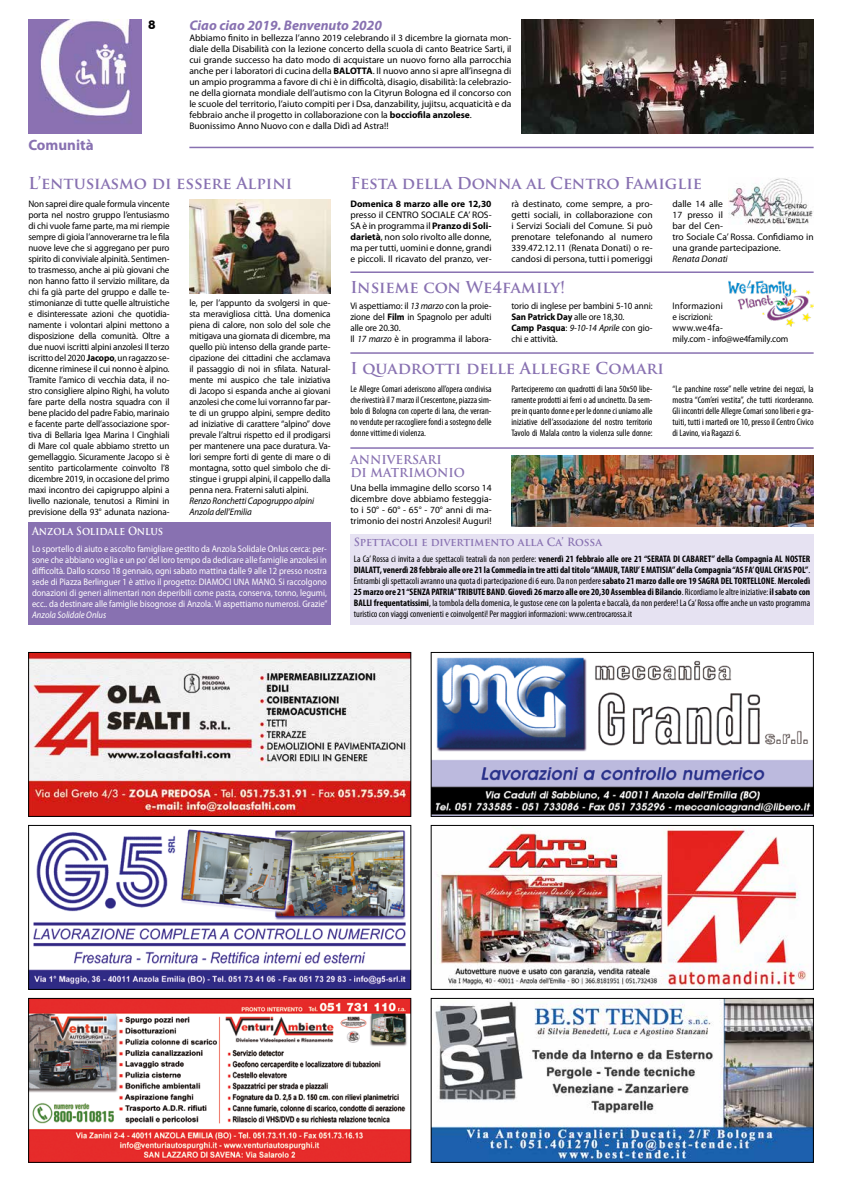
<style>
.page{position:relative;width:842px;height:1191px;background:#fff}
.page>*{position:absolute;margin:0;border:0;box-sizing:border-box;transform-origin:0 0}
.t1{font:700 16px "Trajan Pro";color:#8871b1}
.t2{font:700 15px "Myriad Pro";color:#8871b1}
.t3{font:italic 700 14px "Myriad Pro";color:#8871b1}
.t4{font:700 12px/12.7px "Trajan Pro";color:#8871b1}
.t5{font:700 12px "Futura BT";color:#000}
.t6{font:700 11px "Trajan Pro";color:#8871b1}
.t7{font:700 11px "Trajan Pro";color:#fff;scale:.9 1}
.t8{font:9.5px/11px "Myriad Pro";color:#000;scale:.95 1}
.t9{font:condensed 9.5px/11px "Myriad Pro";color:#000;text-align:justify}
.t10{font:9.5px/11px "Myriad Pro";color:#000;text-align:justify}
.t11{font:9.5px/11px "Myriad Pro";color:#fff;text-align:justify;scale:.9 1}
.t12{font:italic 9.5px/11px "Myriad Pro";letter-spacing:-.01em;color:#000;scale:.95 1}
.t13{font:700 9.5px "Myriad Pro";color:#000}
.t14{font:italic 9.5px "Myriad Pro";color:#fff;scale:.9 1}
.t15{font:italic 9.5px "Myriad Pro";letter-spacing:-.01em;color:#000}
.s1{font-weight:700}
.s2{font-style:italic}
</style>
<div class="page">
<img style="left:28px;top:20px;width:114px;height:113px">
<img style="left:438px;top:828px;width:369px;height:159px">
<div style="left:431px;top:825px;width:383px;height:164px;border:1px solid #000"></div>
<img style="left:433px;top:1000px;width:379px;height:160px">
<div style="left:431px;top:998px;width:383px;height:164px;border:1px solid #000"></div>
<img style="left:433px;top:657px;width:379px;height:157px">
<div style="left:431px;top:652px;width:383px;height:164px;border:1px solid #000"></div>
<img style="left:30px;top:654px;width:379px;height:160px">
<div style="left:28px;top:652px;width:383px;height:164px;border:1px solid #000"></div>
<hr style="left:189px;top:147px;width:625px;height:1px;background:#8871b1">
<img style="left:30px;top:1000px;width:379px;height:160px">
<div style="left:28px;top:998px;width:383px;height:164px;border:1px solid #000"></div>
<img style="left:30px;top:829px;width:379px;height:158px">
<div style="left:28px;top:825px;width:383px;height:164px;border:1px solid #000"></div>
<div style="left:28px;top:522px;width:303px;height:102px;background:#8871b1"></div>
<img style="left:522px;top:20px;width:292px;height:113px">
<hr style="left:350px;top:271px;width:464px;height:2px;background:#8871b1">
<hr style="left:350px;top:352px;width:464px;height:2px;background:#8871b1">
<div style="left:350px;top:534px;width:464px;height:90px;background:#e6e2f2"></div>
<hr style="left:350px;top:447px;width:464px;height:2px;background:#8871b1">
<img style="left:511px;top:455px;width:303px;height:71px">
<img style="left:729px;top:281px;width:85px;height:45px">
<img style="left:729px;top:178px;width:84px;height:46px">
<img style="left:189px;top:200px;width:142px;height:93px">
<h2 class="t2" style="left:28px;top:135px;width:67px">Comunità</h2>
<p class="t5" style="left:148px;top:17px;width:9px">8</p>
<h3 class="t3" style="left:189px;top:17px;width:194px">Ciao ciao 2019. Benvenuto 2020</h3>
<p class="t10" style="left:189px;top:33px;width:324px;text-align:left">Abbiamo finito in bellezza l’anno 2019 celebrando il 3 dicembre la giornata mon&shy;diale della Disabilità con la lezione concerto della scuola di canto Beatrice Sarti, il cui grande successo ha dato modo di acquistare un nuovo forno alla parrocchia anche per i laboratori di cucina della <span class="s1">BALOTTA</span>. Il nuovo anno si apre all’insegna di un ampio programma a favore di chi è in difficoltà, disagio, disabilità: la celebrazio&shy;ne della giornata mondiale dell’autismo con la Cityrun Bologna ed il concorso con le scuole del territorio, l’aiuto compiti per i Dsa, danzability, jujitsu, acquaticità e da febbraio anche il progetto in collaborazione con la <span class="s1">bocciofila anzolese</span>.<br>Buonissimo Anno Nuovo con e dalla Didì ad Astra!!</p>
<h1 class="t1" style="left:28px;top:173px;width:266px">L’entusiasmo di essere Alpini</h1>
<p class="t8" style="left:28px;top:198px;width:150px;text-align:justify">Non saprei dire quale formula vincente porta nel nostro gruppo l’entusiasmo di chi vuole farne parte, ma mi riempie sempre di gioia l’annoverarne tra le fila nuove leve che si aggregano per puro spirito di conviviale alpinità. Sentimen&shy;to trasmesso, anche ai più giovani che non hanno fatto il servizio militare, da chi fa già parte del gruppo e dalle te&shy;stimonianze di tutte quelle altruistiche e disinteressate azioni che quotidia&shy;namente i volontari alpini mettono a disposizione della comunità. Oltre a due nuovi iscritti alpini anzolesi Il terzo iscritto del 2020 <span class="s1">Jacopo</span>, un ragazzo se&shy;dicenne riminese il cui nonno è alpino.<br>Tramite l’amico di vecchia data, il no&shy;stro consigliere alpino Righi, ha voluto fare parte della nostra squadra con il bene placido del padre Fabio, marinaio e facente parte dell’associazione spor&shy;tiva di Bellaria Igea Marina I Cinghiali di Mare col quale abbiamo stretto un gemellaggio. Sicuramente Jacopo si è sentito particolarmente coinvolto l’8 dicembre 2019, in occasione del primo maxi incontro dei capigruppo alpini a livello nazionale, tenutosi a Rimini in previsione della 93° adunata naziona-</p>
<p class="t7" style="left:32px;top:524px;width:147px">Anzola Solidale Onlus</p>
<p class="t11" style="left:32px;top:543px;width:330px">Lo sportello di aiuto e ascolto famigliare gestito da Anzola Solidale Onlus cerca: per&shy;sone che abbiano voglia e un po’ del loro tempo da dedicare alle famiglie anzolesi in difficoltà. Dallo scorso 18 gennaio, ogni sabato mattina dalle 9 alle 12 presso nostra sede di Piazza Berlinguer 1 è attivo il progetto: DIAMOCI UNA MANO. Si raccolgono donazioni di generi alimentari non deperibili come pasta, conserva, tonno, legumi, ecc.. da destinare alle famiglie bisognose di Anzola. Vi aspettiamo numerosi. Grazie”</p>
<p class="t14" style="left:32px;top:608px;width:84px">Anzola Solidale Onlus</p>
<p class="t8" style="left:189px;top:297px;width:150px;text-align:justify">le, per l’appunto da svolgersi in que&shy;sta meravigliosa città. Una domenica piena di calore, non solo del sole che mitigava una giornata di dicembre, ma quello più intenso della grande parte&shy;cipazione dei cittadini che acclamava il passaggio di noi in sfilata. Natural&shy;mente mi auspico che tale iniziativa di Jacopo si espanda anche ai giovani anzolesi che come lui vorranno far par&shy;te di un gruppo alpini, sempre dedito ad iniziative di carattere “alpino” dove prevale l’altrui rispetto ed il prodigarsi per mantenere una pace duratura. Va&shy;lori sempre forti di gente di mare o di montagna, sotto quel simbolo che di&shy;stingue i gruppi alpini, il cappello dalla penna nera. Fraterni saluti alpini.</p>
<p class="t12" style="left:189px;top:495px;width:133px">Renzo Ronchetti Capogruppo alpini<br>Anzola dell’Emilia</p>
<h1 class="t1" style="left:350px;top:173px;width:353px">Festa della Donna al Centro Famiglie</h1>
<p class="t13" style="left:350px;top:198px;width:143px">Domenica 8 marzo alle ore 12,30</p>
<p class="t10" style="left:350px;top:209px;width:143px">presso il CENTRO SOCIALE CA’ ROS-SA è in programma il <span class="s1">Pranzo di Soli&shy;darietà</span>, non solo rivolto alle donne, ma per tutti, uomini e donne, grandi e piccoli. Il ricavato del pranzo, ver-</p>
<p class="t10" style="left:511px;top:198px;width:143px">rà destinato, come sempre, a pro&shy;getti sociali, in collaborazione con i Servizi Sociali del Comune. Si può prenotare telefonando al numero 339.472.12.11 (Renata Donati) o re&shy;candosi di persona, tutti i pomeriggi</p>
<p class="t10" style="left:672px;top:198px;width:143px;text-align:left">dalle 14 alle<br>17 presso il<br>bar del Cen-<br>tro Sociale Ca’ Rossa. Confidiamo in una grande partecipazione.</p>
<p class="t15" style="left:672px;top:253px;width:57px">Renata Donati</p>
<h1 class="t1" style="left:350px;top:277px;width:216px">Insieme con We4family!</h1>
<p class="t8" style="left:350px;top:300px;width:150px">Vi aspettiamo: il <span class="s2">13 marzo</span> con la proie&shy;zione del <span class="s1">Film</span> in Spagnolo per adulti alle ore 20.30.<br>Il <span class="s2">17 marzo</span> è in programma il labora-</p>
<p class="t8" style="left:511px;top:300px;width:150px">torio di inglese per bambini 5-10 anni:<br><span class="s1">San Patrick Day</span> alle ore 18,30.<br><span class="s1">Camp Pasqua</span>: <span class="s2">9-10-14 Aprile</span> con gio&shy;chi e attività.</p>
<p class="t8" style="left:672px;top:300px;width:124px">Informazioni<br>e iscrizioni:<br>www.we4fa-<br>mily.com - info@we4family.com</p>
<h1 class="t1" style="left:350px;top:358px;width:315px">I quadrotti delle Allegre Comari</h1>
<p class="t9" style="left:350px;top:383px;width:143px">Le Allegre Comari aderiscono all’opera condivisa che rivestirà il 7 marzo il Crescentone, piazza sim&shy;bolo di Bologna con coperte di lana, che verran&shy;no vendute per raccogliere fondi a sostegno delle donne vittime di violenza.</p>
<p class="t9" style="left:511px;top:383px;width:143px">Parteciperemo con quadrotti di lana 50x50 libe&shy;ramente prodotti ai ferri o ad uncinetto. Da sem&shy;pre in quanto donne e per le donne ci uniamo alle iniziative dell’associazione del nostro territorio Tavolo di Malala contro la violenza sulle donne:</p>
<p class="t9" style="left:672px;top:383px;width:143px">“Le panchine rosse” nelle vetrine dei negozi, la mostra “Com’eri vestita”, che tutti ricorderanno.<br>Gli incontri delle Allegre Comari sono liberi e gra&shy;tuiti, tutti i martedì ore 10, presso il Centro Civico di Lavino, via Ragazzi 6.</p>
<p class="t4" style="left:350px;top:453px;width:116px">ANNIVERSARI<br>DI MATRIMONIO</p>
<p class="t10" style="left:350px;top:482px;width:143px">Una bella immagine dello scorso 14 dicembre dove abbiamo festeggia&shy;to i 50° - 60° - 65° - 70° anni di ma&shy;trimonio dei nostri Anzolesi! Auguri!</p>
<p class="t6" style="left:354px;top:535px;width:250px">Spettacoli e divertimento alla Ca’ Rossa</p>
<p class="t9" style="left:354px;top:553px;width:458px">La Ca’ Rossa ci invita a due spettacoli teatrali da non perdere: <span class="s1">venerdì 21 febbraio alle ore 21 “SERATA DI CABARET” della Compagnia AL NOSTER DIALATT, venerdì 28 febbraio alle ore 21 la Commedia in tre atti dal titolo “AMAUR, TARU’ E MATISIA” della Compagnia “AS FA’ QUAL CH’AS POL”</span>.<br>Entrambi gli spettacoli avranno una quota di partecipazione di 6 euro. Da non perdere <span class="s1">sabato 21 marzo dalle ore 19 SAGRA DEL TORTELLONE</span>. <span class="s1">Mercoledì 25 marzo ore 21 “SENZA PATRIA” TRIBUTE BAND</span>. <span class="s1">Giovedì 26 marzo alle ore 20,30 Assemblea di Bilancio</span>. Ricordiamo le altre iniziative: <span class="s1">il sabato con BALLI frequentatissimi</span>, la tombola della domenica, le gustose cene con la polenta e baccalà, da non perdere! La Ca’ Rossa offre anche un vasto programma turistico con viaggi convenienti e coinvolgenti! Per maggiori informazioni: www.centrocarossa.it</p>
</div>
